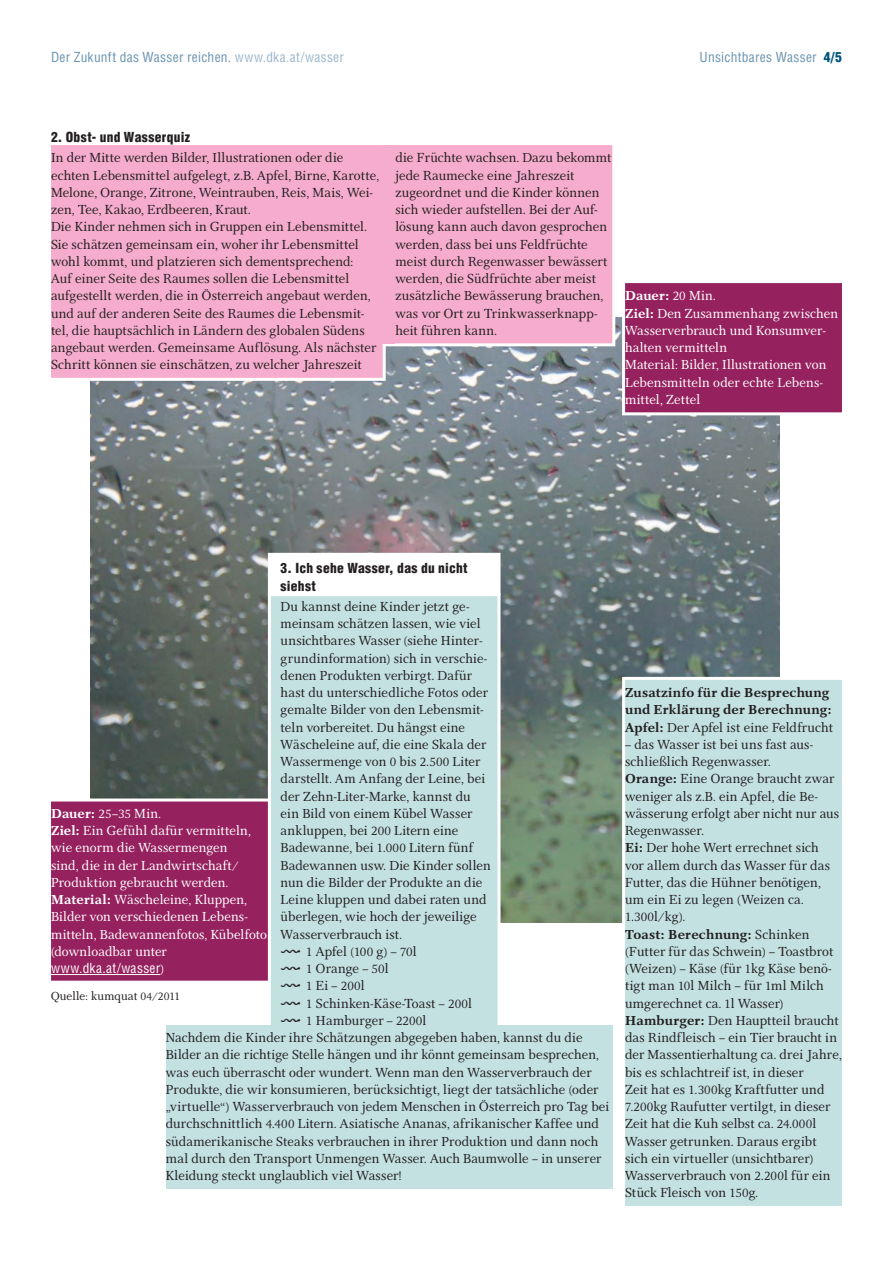
<style>
.page{position:relative;width:893px;height:1263px;background:#fff}
.page>*{position:absolute;margin:0;border:0;box-sizing:border-box;transform-origin:0 0}
.t1{font:13.5px/17.2px "Res Publica";letter-spacing:.005em;color:#231f20}
.t2{font:13.5px/17.2px "Res Publica";letter-spacing:.005em;color:#fff}
.t3{font:700 13.5px/17.2px "Res Publica";letter-spacing:.015em;color:#231f20}
.t4{font:condensed 13.5px "Helvetica";letter-spacing:.02em;color:#6993b2}
.t5{font:900 condensed 13.5px/17.2px "Helvetica";letter-spacing:.02em;color:#231f20}
.t6{font:condensed 13.5px "Helvetica LT Std";letter-spacing:.025em;color:#fff}
.t7{font:12px "Res Publica";letter-spacing:.005em;color:#231f20}
.s1{color:#9cb5cb}
.s2{font-weight:900;color:#00537c}
.s3{font-weight:700}
.s4{font-family:"Res Publica";font-stretch:normal}
.s5{font-family:"Arrows 1"}
.s6{font-weight:400}
</style>
<div class="page">
<img style="left:90px;top:318px;width:689px;height:604px">
<svg style="left:266px;top:551px;width:236px;height:41px"></svg>
<div style="left:387px;top:145px;width:230px;height:203px;background:#f6adcd"></div>
<div style="left:51px;top:145px;width:336px;height:237px;background:#f6adcd"></div>
<div style="left:621px;top:283px;width:221px;height:134px;background:#96215f"></div>
<div style="left:266px;top:592px;width:236px;height:433px;background:#c4e1e2"></div>
<div style="left:166px;top:1025px;width:446px;height:164px;background:#c4e1e2"></div>
<div style="left:621px;top:675px;width:221px;height:531px;background:#c4e1e2"></div>
<svg style="left:51px;top:797px;width:221px;height:188px;background:#9b2e68"></svg>
<div style="left:383px;top:145px;width:12px;height:198px;background:#f6adcd"></div>
<hr style="left:51px;top:974px;width:109px;height:1px;background:#fff">
<p class="t4" style="left:51px;top:52px;width:294px">Der Zukunft das Wasser reichen. <span class="s1">www.dka.at/wasser</span></p>
<p class="t4" style="left:700px;top:52px;width:144px">Unsichtbares Wasser <span class="s2">4/5</span></p>
<p class="t5" style="left:51px;top:130px;width:141px">2. Obst- und Wasserquiz</p>
<p class="t1" style="left:51px;top:150px;width:330px">In der Mitte werden Bilder, Illustrationen oder die echten Lebensmittel aufgelegt, z.B. Apfel, Birne, Karotte, Melone, Orange, Zitrone, Weintrauben, Reis, Mais, Wei&shy;zen, Tee, Kakao, Erdbeeren, Kraut.<br>Die Kinder nehmen sich in Gruppen ein Lebensmittel.<br>Sie schätzen gemeinsam ein, woher ihr Lebensmittel wohl kommt, und platzieren sich dementsprechend:<br>Auf einer Seite des Raumes sollen die Lebensmittel aufgestellt werden, die in Österreich angebaut werden, und auf der anderen Seite des Raumes die Lebensmit&shy;tel, die hauptsächlich in Ländern des globalen Südens angebaut werden. Gemeinsame Auflösung. Als nächster Schritt können sie einschätzen, zu welcher Jahreszeit</p>
<p class="t1" style="left:395px;top:150px;width:218px">die Früchte wachsen. Dazu bekommt jede Raumecke eine Jahreszeit zugeordnet und die Kinder können sich wieder aufstellen. Bei der Auf&shy;lösung kann auch davon gesprochen werden, dass bei uns Feldfrüchte meist durch Regenwasser bewässert werden, die Südfrüchte aber meist zusätzliche Bewässerung brauchen, was vor Ort zu Trinkwasserknapp&shy;heit führen kann.</p>
<p class="t2" style="left:625px;top:288px;width:215px"><span class="s3">Dauer:</span> 20 Min.<br><span class="s3">Ziel:</span> Den Zusammenhang zwischen<br>Wasserverbrauch und Konsumver&shy;halten vermitteln<br>Material: Bilder, Illustrationen von<br>Lebensmitteln oder echte Lebens&shy;mittel, Zettel</p>
<p class="t2" style="left:51px;top:806px;width:218px"><span class="s3">Dauer:</span> 25–35 Min.<br><span class="s3">Ziel:</span> Ein Gefühl dafür vermitteln, wie enorm die Wassermengen<br>sind, die in der Landwirtschaft/<br>Produktion gebraucht werden.<br><span class="s3">Material:</span> Wäscheleine, Kluppen,<br>Bilder von verschiedenen Lebens&shy;mitteln, Badewannenfotos, Kübelfoto (downloadbar unter</p>
<p class="t6" style="left:51px;top:963px;width:115px">www.dka.at/wasser<span class="s4">)</span></p>
<p class="t7" style="left:51px;top:991px;width:131px">Quelle: kumquat 04/2011</p>
<p class="t5" style="left:281px;top:561px;width:189px">3. Ich sehe Wasser, das du nicht siehst</p>
<p class="t1" style="left:281px;top:599px;width:212px">Du kannst deine Kinder jetzt ge&shy;meinsam schätzen lassen, wie viel unsichtbares Wasser (siehe Hinter&shy;grundinformation) sich in verschie&shy;denen Produkten verbirgt. Dafür hast du unterschiedliche Fotos oder gemalte Bilder von den Lebensmit&shy;teln vorbereitet. Du hängst eine<br>Wäscheleine auf, die eine Skala der<br>Wassermenge von 0 bis 2.500 Liter darstellt. Am Anfang der Leine, bei der Zehn-Liter-Marke, kannst du ein Bild von einem Kübel Wasser ankluppen, bei 200 Litern eine<br>Badewanne, bei 1.000 Litern fünf<br>Badewannen usw. Die Kinder sollen nun die Bilder der Produkte an die<br>Leine kluppen und dabei raten und überlegen, wie hoch der jeweilige<br>Wasserverbrauch ist.<br><span class="s5">z</span> 1 Apfel (100 g) – 70l<br><span class="s5">z</span> 1 Orange – 50l<br><span class="s5">z</span> 1 Ei – 200l<br><span class="s5">z</span> 1 Schinken-Käse-Toast – 200l <span class="s5">z</span> 1 Hamburger – 2200l</p>
<p class="t1" style="left:166px;top:1030px;width:445px">Nachdem die Kinder ihre Schätzungen abgegeben haben, kannst du die Bilder an die richtige Stelle hängen und ihr könnt gemeinsam besprechen, was euch überrascht oder wundert. Wenn man den Wasserverbrauch der Produkte, die wir konsumieren, berücksichtigt, liegt der tatsächliche (oder „virtuelle“) Wasserverbrauch von jedem Menschen in Österreich pro Tag bei durchschnittlich 4.400 Litern. Asiatische Ananas, afrikanischer Kaffee und südamerikanische Steaks verbrauchen in ihrer Produktion und dann noch mal durch den Transport Unmengen Wasser. Auch Baumwolle – in unserer Kleidung steckt unglaublich viel Wasser!</p>
<p class="t3" style="left:625px;top:684px;width:210px">Zusatzinfo für die Besprechung und Erklärung der Berechnung:<br>Apfel: <span class="s6">Der Apfel ist eine Feldfrucht</span></p>
<p class="t1" style="left:625px;top:737px;width:218px">– das Wasser ist bei uns fast aus&shy;schließlich Regenwasser.<br><span class="s3">Orange:</span> Eine Orange braucht zwar weniger als z.B. ein Apfel, die Be&shy;wässerung erfolgt aber nicht nur aus<br>Regenwasser.<br><span class="s3">Ei:</span> Der hohe Wert errechnet sich<br>vor allem durch das Wasser für das<br>Futter, das die Hühner benötigen, um ein Ei zu legen (Weizen ca.<br>1.300l/kg).<br><span class="s3">Toast: Berechnung:</span> Schinken (Futter für das Schwein) – Toastbrot (Weizen) – Käse (für 1kg Käse benö&shy;tigt man 10l Milch – für 1ml Milch umgerechnet ca. 1l Wasser)<br><span class="s3">Hamburger:</span> Den Hauptteil braucht das Rindfleisch – ein Tier braucht in der Massentierhaltung ca. drei Jahre, bis es schlachtreif ist, in dieser<br>Zeit hat es 1.300kg Kraftfutter und<br>7.200kg Raufutter vertilgt, in dieser<br>Zeit hat die Kuh selbst ca. 24.000l<br>Wasser getrunken. Daraus ergibt sich ein virtueller (unsichtbarer)<br>Wasserverbrauch von 2.200l für ein<br>Stück Fleisch von 150g.</p>
</div>
